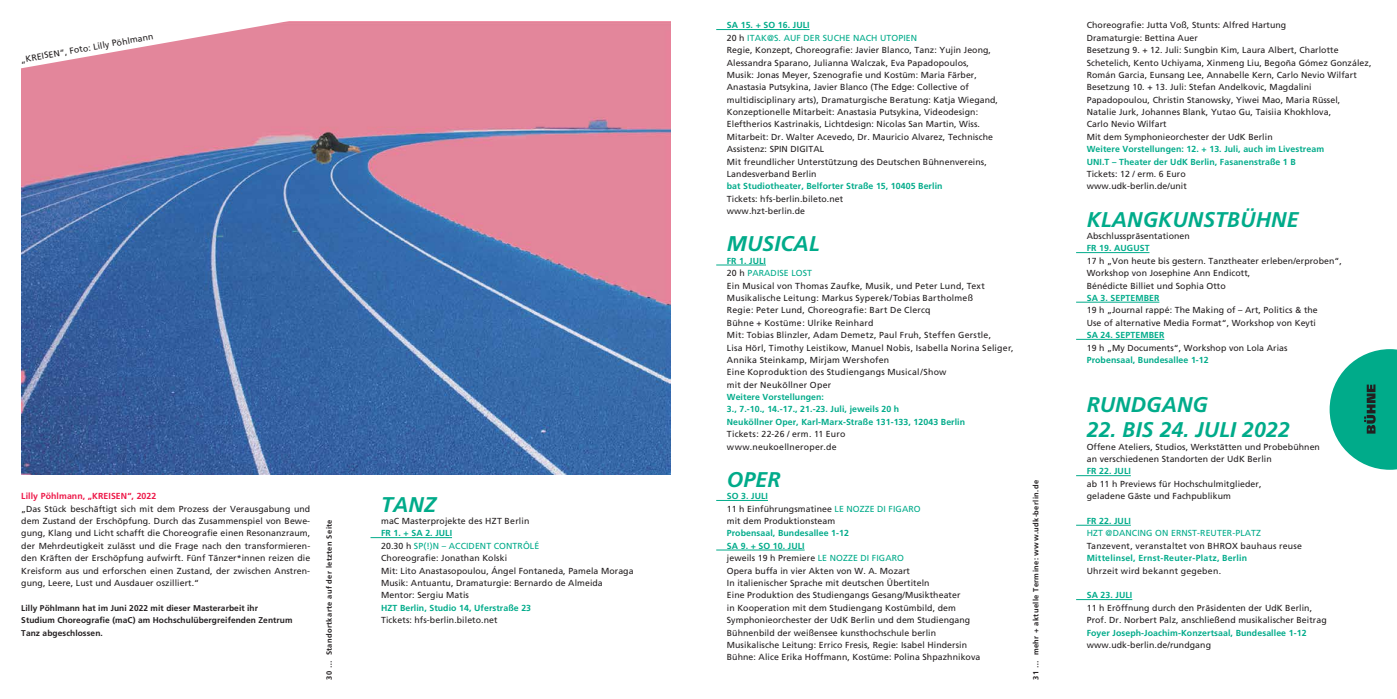
<style>
.page{position:relative;width:1397px;height:699px;background:#fff}
.page>*{position:absolute;margin:0;border:0;box-sizing:border-box;transform-origin:0 0}
.t1{font:italic 700 21.25px "Frutiger";letter-spacing:.005em;color:#00ab8a}
.t2{font:8.75px/12.4px "Frutiger";letter-spacing:.01em;color:#231f20}
.t3{font:700 8.75px/12.4px "Frutiger";letter-spacing:.01em;color:#00ab8a}
.t4{font:8.75px/12.4px "Frutiger";letter-spacing:.03em;color:#231f20}
.t5{font:8.75px "Frutiger";letter-spacing:.01em;color:#00ab8a}
.t6{font:700 8.75px "Frutiger";letter-spacing:.01em;color:#ed1848}
.t7{font:700 8.38px/12.4px "Frutiger";letter-spacing:.01em;color:#231f20}
.t8{font:700 7.5px "Frutiger";letter-spacing:.05em;color:#231f20}
.s1{font-weight:700;color:#00ab8a}
.s2{color:#00ab8a}
</style>
<div class="page">
<svg style="left:1329px;top:349px;width:67px;height:120px"></svg>
<hr style="left:1075px;top:252px;width:74px;height:1px;background:#00ab8a">
<hr style="left:1075px;top:302px;width:84px;height:1px;background:#00ab8a">
<hr style="left:1075px;top:339px;width:89px;height:1px;background:#00ab8a">
<hr style="left:1075px;top:475px;width:55px;height:1px;background:#00ab8a">
<hr style="left:1075px;top:524px;width:55px;height:1px;background:#00ab8a">
<hr style="left:1075px;top:599px;width:57px;height:1px;background:#00ab8a">
<hr style="left:716px;top:29px;width:93px;height:1px;background:#00ab8a">
<hr style="left:716px;top:264px;width:49px;height:1px;background:#00ab8a">
<hr style="left:716px;top:500px;width:51px;height:1px;background:#00ab8a">
<hr style="left:716px;top:549px;width:88px;height:1px;background:#00ab8a">
<hr style="left:370px;top:537px;width:82px;height:1px;background:#00ab8a">
<img style="left:21px;top:21px;width:649px;height:453px">
<svg style="left:21px;top:21px;width:348px;height:48px"></svg>
<p class="t2" style="left:20px;top:53px;width:136px;rotate:-10deg">„KREISEN“, Foto: Lilly Pöhlmann</p>
<p class="t6" style="left:21px;top:490px;width:137px">Lilly Pöhlmann, „KREISEN“, 2022</p>
<p class="t2" style="left:21px;top:502px;width:290px;text-align:justify">„Das Stück beschäftigt sich mit dem Prozess der Verausgabung und dem Zustand der Erschöpfung. Durch das Zusammenspiel von Bewe&shy;gung, Klang und Licht schafft die Choreografie einen Resonanzraum, der Mehrdeutigkeit zulässt und die Frage nach den transformieren&shy;den Kräften der Erschöpfung aufwirft. Fünf Tänzer*innen reizen die Kreisform aus und erforschen einen Zustand, der zwischen Anstren&shy;gung, Leere, Lust und Ausdauer oszilliert.“</p>
<p class="t7" style="left:21px;top:601px;width:273px">Lilly Pöhlmann hat im Juni 2022 mit dieser Masterarbeit ihr<br>Studium Choreografie (maC) am Hochschulübergreifenden Zentrum<br>Tanz abgeschlossen.</p>
<p class="t8" style="left:325px;top:679px;width:162px;rotate:-90deg">30 … Standortkarte auf der letzten Seite</p>
<h1 class="t1" style="left:381px;top:491px;width:56px">TANZ</h1>
<p class="t2" style="left:381px;top:514px;width:150px">maC Masterprojekte des HZT Berlin</p>
<p class="t2" style="left:381px;top:526px;width:254px"><span class="s1">FR 1. + SA 2. JULI<br></span>20.30 h <span class="s2">SP(!)N – ACCIDENT CONTRÔLÉ<br></span>Choreografie: Jonathan Kolski<br>Mit: Lito Anastasopoulou, Ángel Fontaneda, Pamela Moraga Musik: Antuantu, Dramaturgie: Bernardo de Almeida Mentor: Sergiu Matis</p>
<p class="t3" style="left:381px;top:601px;width:151px">HZT Berlin, Studio 14, Uferstraße 23</p>
<p class="t2" style="left:381px;top:613px;width:118px">Tickets: hfs-berlin.bileto.net</p>
<p class="t2" style="left:726px;top:19px;width:272px"><span class="s1">SA 15. + SO 16. JULI<br></span>20 h <span class="s2">ITAK@S. AUF DER SUCHE NACH UTOPIEN<br></span>Regie, Konzept, Choreografie: Javier Blanco, Tanz: Yujin Jeong, Alessandra Sparano, Julianna Walczak, Eva Papadopoulos, Musik: Jonas Meyer, Szenografie und Kostüm: Maria Färber, Anastasia Putsykina, Javier Blanco (The Edge: Collective of multidisciplinary arts), Dramaturgische Beratung: Katja Wiegand, Konzeptionelle Mitarbeit: Anastasia Putsykina, Videodesign:<br>Eleftherios Kastrinakis, Lichtdesign: Nicolas San Martin, Wiss.<br>Mitarbeit: Dr. Walter Acevedo, Dr. Mauricio Alvarez, Technische Assistenz: SPIN DIGITAL<br>Mit freundlicher Unterstützung des Deutschen Bühnenvereins, Landesverband Berlin</p>
<p class="t3" style="left:726px;top:180px;width:217px">bat Studiotheater, Belforter Straße 15, 10405 Berlin</p>
<p class="t2" style="left:726px;top:192px;width:118px">Tickets: hfs-berlin.bileto.net www.hzt-berlin.de</p>
<h1 class="t1" style="left:726px;top:231px;width:94px">MUSICAL</h1>
<p class="t2" style="left:726px;top:254px;width:288px"><span class="s1">FR 1. JULI<br></span>20 h <span class="s2">PARADISE LOST<br></span>Ein Musical von Thomas Zaufke, Musik, und Peter Lund, Text Musikalische Leitung: Markus Syperek/Tobias Bartholmeß<br>Regie: Peter Lund, Choreografie: Bart De Clercq<br>Bühne + Kostüme: Ulrike Reinhard<br>Mit: Tobias Blinzler, Adam Demetz, Paul Fruh, Steffen Gerstle,<br>Lisa Hörl, Timothy Leistikow, Manuel Nobis, Isabella Norina Seliger, Annika Steinkamp, Mirjam Wershofen<br>Eine Koproduktion des Studiengangs Musical/Show<br>mit der Neuköllner Oper</p>
<p class="t3" style="left:726px;top:390px;width:240px">Weitere Vorstellungen:<br>3., 7.-10., 14.-17., 21.-23. Juli, jeweils 20 h<br>Neuköllner Oper, Karl-Marx-Straße 131-133, 12043 Berlin</p>
<p class="t4" style="left:726px;top:427px;width:120px">Tickets: 22-26 / erm. 11 Euro www.neukoellneroper.de</p>
<h1 class="t1" style="left:726px;top:466px;width:55px">OPER</h1>
<p class="t2" style="left:726px;top:489px;width:195px"><span class="s1">SO 3. JULI<br></span>11 h Einführungsmatinee <span class="s2">LE NOZZE DI FIGARO </span>mit dem Produktionsteam</p>
<p class="t2" style="left:726px;top:526px;width:255px"><span class="s1">Probensaal, Bundesallee 1-12<br>SA 9. + SO 10. JULI<br></span>jeweils 19 h Premiere <span class="s2">LE NOZZE DI FIGARO<br></span>Opera buffa in vier Akten von W. A. Mozart<br>In italienischer Sprache mit deutschen Übertiteln<br>Eine Produktion des Studiengangs Gesang/Musiktheater<br>in Kooperation mit dem Studiengang Kostümbild, dem Symphonieorchester der UdK Berlin und dem Studiengang Bühnenbild der weißensee kunsthochschule berlin Musikalische Leitung: Errico Fresis, Regie: Isabel Hindersin Bühne: Alice Erika Hoffmann, Kostüme: Polina Shpazhnikova</p>
<p class="t8" style="left:1031px;top:679px;width:201px;rotate:-90deg">31 … mehr + aktuelle Termine: www.udk-berlin.de</p>
<p class="t2" style="left:1086px;top:19px;width:286px">Choreografie: Jutta Voß, Stunts: Alfred Hartung<br>Dramaturgie: Bettina Auer<br>Besetzung 9. + 12. Juli: Sungbin Kim, Laura Albert, Charlotte Schetelich, Kento Uchiyama, Xinmeng Liu, Begoña Gómez González, Román Garcia, Eunsang Lee, Annabelle Kern, Carlo Nevio Wilfart Besetzung 10. + 13. Juli: Stefan Andelkovic, Magdalini Papadopoulou, Christin Stanowsky, Yiwei Mao, Maria Rüssel, Natalie Jurk, Johannes Blank, Yutao Gu, Taisiia Khokhlova,<br>Carlo Nevio Wilfart<br>Mit dem Symphonieorchester der UdK Berlin</p>
<p class="t3" style="left:1086px;top:143px;width:239px">Weitere Vorstellungen: 12. + 13. Juli, auch im Livestream<br>UNI.T – Theater der UdK Berlin, Fasanenstraße 1 B</p>
<p class="t2" style="left:1086px;top:168px;width:102px">Tickets: 12 / erm. 6 Euro www.udk-berlin.de/unit</p>
<h1 class="t1" style="left:1086px;top:206px;width:213px">KLANGKUNSTBÜHNE</h1>
<p class="t2" style="left:1086px;top:229px;width:105px">Abschlusspräsentationen</p>
<p class="t3" style="left:1086px;top:242px;width:64px">FR 19. AUGUST</p>
<p class="t2" style="left:1086px;top:254px;width:257px">17 h „Von heute bis gestern. Tanztheater erleben/erproben“,<br>Workshop von Josephine Ann Endicott,<br>Bénédicte Billiet und Sophia Otto</p>
<p class="t3" style="left:1086px;top:291px;width:74px">SA 3. SEPTEMBER</p>
<p class="t2" style="left:1086px;top:304px;width:232px">19 h „Journal rappé: The Making of – Art, Politics &amp; the<br>Use of alternative Media Format“, Workshop von Keyti</p>
<p class="t3" style="left:1086px;top:328px;width:79px">SA 24. SEPTEMBER</p>
<p class="t2" style="left:1086px;top:341px;width:202px">19 h „My Documents“, Workshop von Lola Arias</p>
<p class="t3" style="left:1086px;top:353px;width:123px">Probensaal, Bundesallee 1-12</p>
<h1 class="t1" style="left:1086px;top:392px;width:123px">RUNDGANG</h1>
<h1 class="t1" style="left:1086px;top:417px;width:204px">22. BIS 24. JULI 2022</h1>
<p class="t2" style="left:1086px;top:440px;width:235px">Offene Ateliers, Studios, Werkstätten und Probebühnen an verschiedenen Standorten der UdK Berlin</p>
<p class="t3" style="left:1086px;top:465px;width:46px">FR 22. JULI</p>
<p class="t2" style="left:1086px;top:477px;width:176px">ab 11 h Previews für Hochschulmitglieder, geladene Gäste und Fachpublikum</p>
<p class="t3" style="left:1086px;top:514px;width:46px">FR 22. JULI</p>
<p class="t5" style="left:1086px;top:527px;width:176px">HZT @DANCING ON ERNST-REUTER-PLATZ</p>
<p class="t2" style="left:1086px;top:539px;width:217px">Tanzevent, veranstaltet von BHROX bauhaus reuse</p>
<p class="t3" style="left:1086px;top:551px;width:162px">Mittelinsel, Ernst-Reuter-Platz, Berlin</p>
<p class="t2" style="left:1086px;top:564px;width:136px">Uhrzeit wird bekannt gegeben.</p>
<p class="t3" style="left:1086px;top:588px;width:47px">SA 23. JULI</p>
<p class="t2" style="left:1086px;top:601px;width:241px">11 h Eröffnung durch den Präsidenten der UdK Berlin,<br>Prof. Dr. Norbert Palz, anschließend musikalischer Beitrag</p>
<p class="t3" style="left:1086px;top:625px;width:221px">Foyer Joseph-Joachim-Konzertsaal, Bundesallee 1-12</p>
<p class="t2" style="left:1086px;top:638px;width:126px">www.udk-berlin.de/rundgang</p>
</div>
